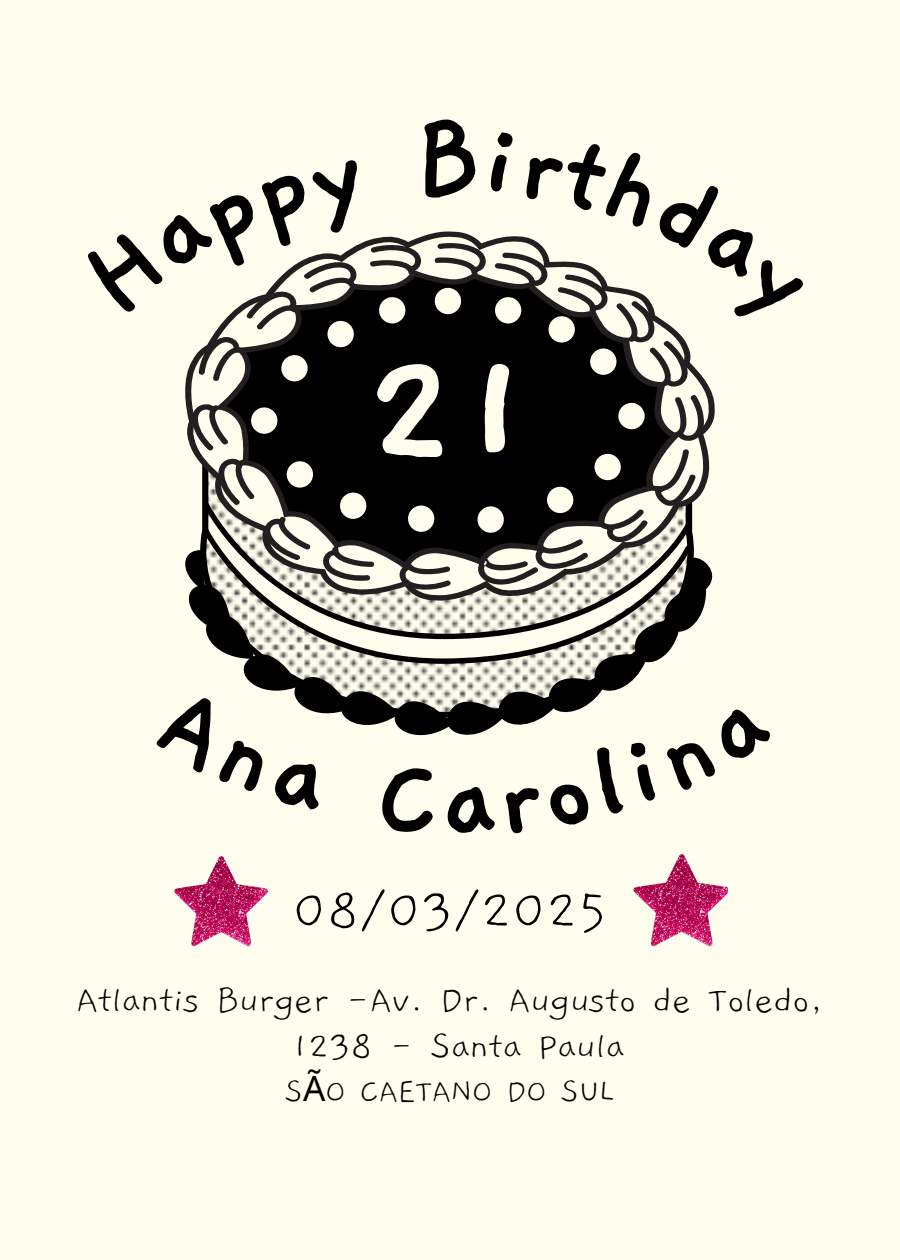
<style>
.page{position:relative;width:900px;height:1260px;background:#fffdee}
.page>*{position:absolute;margin:0;border:0;box-sizing:border-box;transform-origin:0 0}
.t1{font:700 180px "Gaegu";color:#fffdee}
.t2{font:700 120px "Gaegu";color:#000}
.t3{font:300 60px "Gaegu";color:#000}
.t4{font:300 40px/47px "Gaegu";color:#000;text-align:center}
.t5{font:300 35px "Gaegu";color:#000}
.s1{font-family:"Noto Sans";font-weight:400}
</style>
<div class="page">
<svg style="left:185px;top:231px;width:530px;height:355px"></svg>
<svg style="left:192px;top:243px;width:513px;height:339px"></svg>
<svg style="left:185px;top:582px;width:524px;height:154px"></svg>
<svg style="left:202px;top:502px;width:490px;height:162px"></svg>
<svg style="left:251px;top:288px;width:394px;height:245px;background:#252422"></svg>
<img style="left:634px;top:855px;width:94px;height:92px">
<img style="left:174px;top:857px;width:94px;height:90px">
<svg style="left:185px;top:231px;width:185px;height:84px"></svg>
<svg style="left:524px;top:231px;width:191px;height:105px"></svg>
<svg style="left:185px;top:687px;width:145px;height:49px"></svg>
<svg style="left:505px;top:700px;width:204px;height:36px"></svg>
<h2 class="t2" style="left:414px;top:100px;width:71px">B</h2>
<h1 class="t1" style="left:365px;top:323px;width:172px">21</h1>
<h3 class="t3" style="left:293px;top:881px;width:316px">08/03/2025</h3>
<p class="t4" style="left:77px;top:977px;width:748px">Atlantis Burger -Av. Dr. Augusto de Toledo,<br>1238 - Santa Paula</p>
<p class="t5" style="left:285px;top:1074px;width:331px">S<span class="s1">Ã</span>O CAETANO DO SUL</p>
</div>
